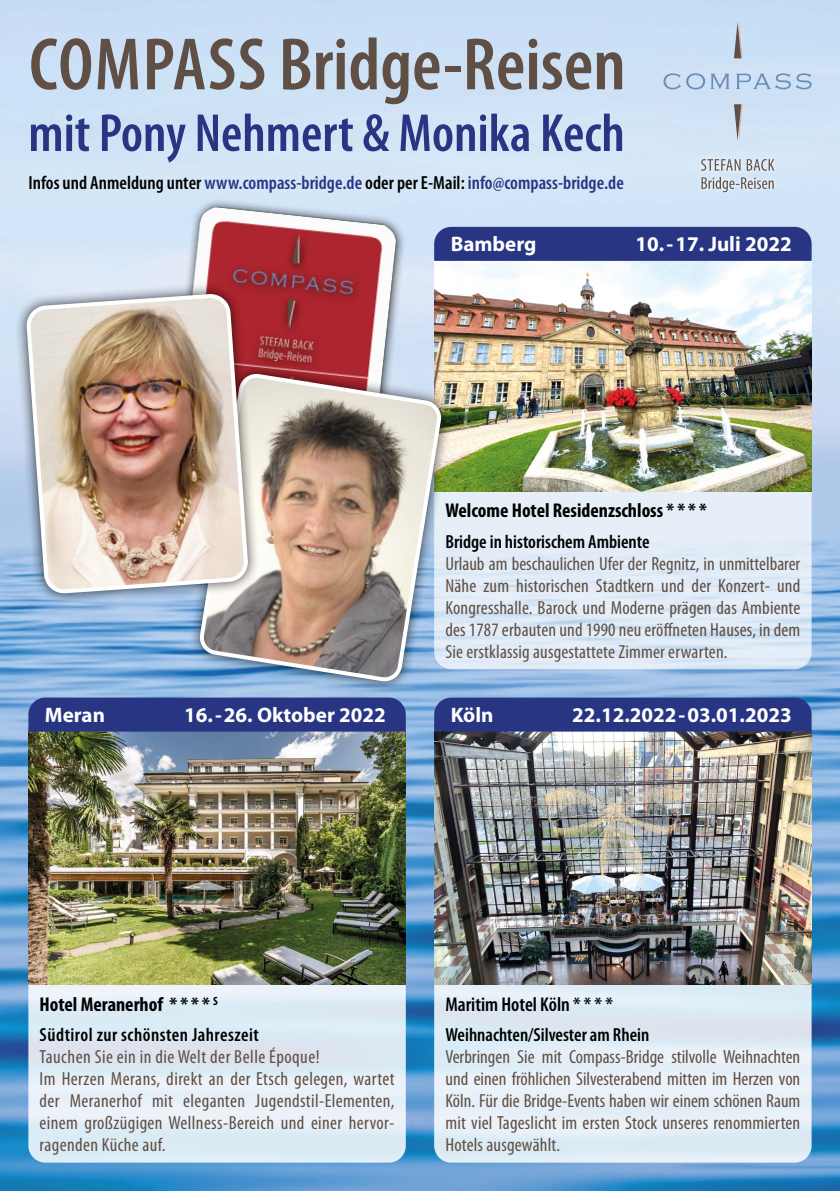
<style>
.page{position:relative;width:840px;height:1191px;background:#fff}
.page>*{position:absolute;margin:0;border:0;box-sizing:border-box;transform-origin:0 0}
.t1{font:600 condensed 74.8px "Myriad Pro";color:#5f4f44}
.t2{font:600 condensed 54px "Myriad Pro";color:#283583}
.t3{font:700 21px "Myriad Pro";color:#fff}
.t4{font:700 condensed 20px "Myriad Pro";color:#000}
.t5{font:600 condensed 20px "Myriad Pro";color:#000}
.t6{font:condensed 19px/22px "Myriad Pro";letter-spacing:.02em;color:#5f4f44;text-align:justify}
.t7{font:600 condensed 19px "Myriad Pro";color:#283583}
.t8{font:600 condensed 19px "Myriad Pro";color:#000}
.t9{font:600 condensed 19px "Myriad Pro";letter-spacing:.025em;color:#000}
.s1{color:#000}
</style>
<div class="page">
<img style="left:0;top:0;width:839px;height:1191px">
<div style="left:696px;top:173px;width:81px;height:23px;background:#d4e5f7"></div>
<svg style="left:701px;top:177px;width:72px;height:15px"></svg>
<div style="left:696px;top:155px;width:81px;height:20px;background:#d9e9f8"></div>
<svg style="left:701px;top:159px;width:72px;height:12px"></svg>
<svg style="left:663px;top:73px;width:41px;height:16px"></svg>
<svg style="left:710px;top:74px;width:19px;height:15px"></svg>
<svg style="left:735px;top:73px;width:76px;height:16px"></svg>
<svg style="left:733px;top:22px;width:9px;height:36px"></svg>
<svg style="left:733px;top:104px;width:9px;height:37px"></svg>
<img style="left:160px;top:199px;width:247px;height:163px">
<svg style="left:434px;top:465px;width:377px;height:204px;background:#e0eaf6"></svg>
<svg style="left:28px;top:985px;width:377px;height:177px;background:#e0ecf5"></svg>
<div style="left:434px;top:958px;width:377px;height:204px;background:#e2eef7;border-radius:17px"></div>
<img style="left:434px;top:261px;width:377px;height:230px">
<img style="left:28px;top:731px;width:377px;height:254px">
<img style="left:434px;top:731px;width:377px;height:254px">
<div style="left:434px;top:227px;width:377px;height:34px;background:#283583"></div>
<div style="left:28px;top:697px;width:377px;height:34px;background:#283583"></div>
<div style="left:434px;top:697px;width:377px;height:34px;background:#283583"></div>
<div style="left:188px;top:362px;width:264px;height:331px;background:#000;opacity:.75"></div>
<img style="left:196px;top:371px;width:248px;height:314px">
<div style="left:15px;top:282px;width:245px;height:323px;background:#000;opacity:.75"></div>
<img style="left:28px;top:295px;width:218px;height:297px">
<h1 class="t1" style="left:29px;top:24px;width:598px">COMPASS Bridge-Reisen</h1>
<h2 class="t2" style="left:28px;top:104px;width:597px">mit Pony Nehmert &amp; Monika Kech</h2>
<p class="t7" style="left:28px;top:172px;width:596px"><span class="s1">Infos und Anmeldung unter</span> www.compass-bridge.de <span class="s1">oder per E-Mail:</span> info@compass-bridge.de</p>
<p class="t3" style="left:450px;top:230px;width:87px">Bamberg</p>
<p class="t3" style="left:635px;top:230px;width:158px">10.-17. Juli 2022</p>
<p class="t4" style="left:445px;top:498px;width:263px">Welcome Hotel Residenzschloss * * * *</p>
<p class="t8" style="left:445px;top:531px;width:205px">Bridge in historischem Ambiente</p>
<p class="t6" style="left:445px;top:552px;width:356px">Urlaub am beschaulichen Ufer der Regnitz, in unmittelbarer Nähe zum historischen Stadtkern und der Konzert- und Kongresshalle. Barock und Moderne prägen das Ambiente des 1787 erbauten und 1990 neu eröffneten Hauses, in dem Sie erstklassig ausgestattete Zimmer erwarten.</p>
<p class="t3" style="left:45px;top:701px;width:62px">Meran</p>
<p class="t3" style="left:184px;top:701px;width:203px">16.-26. Oktober 2022</p>
<p class="t3" style="left:450px;top:701px;width:44px">Köln</p>
<p class="t3" style="left:572px;top:701px;width:221px">22.12.2022-03.01.2023</p>
<p class="t4" style="left:40px;top:991px;width:179px">Hotel Meranerhof * * * * <sup>S</sup></p>
<p class="t9" style="left:40px;top:1024px;width:221px">Südtirol zur schönsten Jahreszeit</p>
<p class="t6" style="left:40px;top:1045px;width:356px;text-align:left">Tauchen Sie ein in die Welt der Belle Époque!<br>Im Herzen Merans, direkt an der Etsch gelegen, wartet der Meranerhof mit eleganten Jugendstil-Elementen, einem großzügigen Wellness-Bereich und einer hervor&shy;ragenden Küche auf.</p>
<p class="t5" style="left:445px;top:993px;width:169px">Maritim Hotel Köln * * * *</p>
<p class="t8" style="left:445px;top:1024px;width:205px">Weihnachten/Silvester am Rhein</p>
<p class="t6" style="left:445px;top:1045px;width:356px">Verbringen Sie mit Compass-Bridge stilvolle Weihnachten und einen fröhlichen Silvesterabend mitten im Herzen von Köln. Für die Bridge-Events haben wir einem schönen Raum mit viel Tageslicht im ersten Stock unseres renommierten Hotels ausgewählt.</p>
</div>
